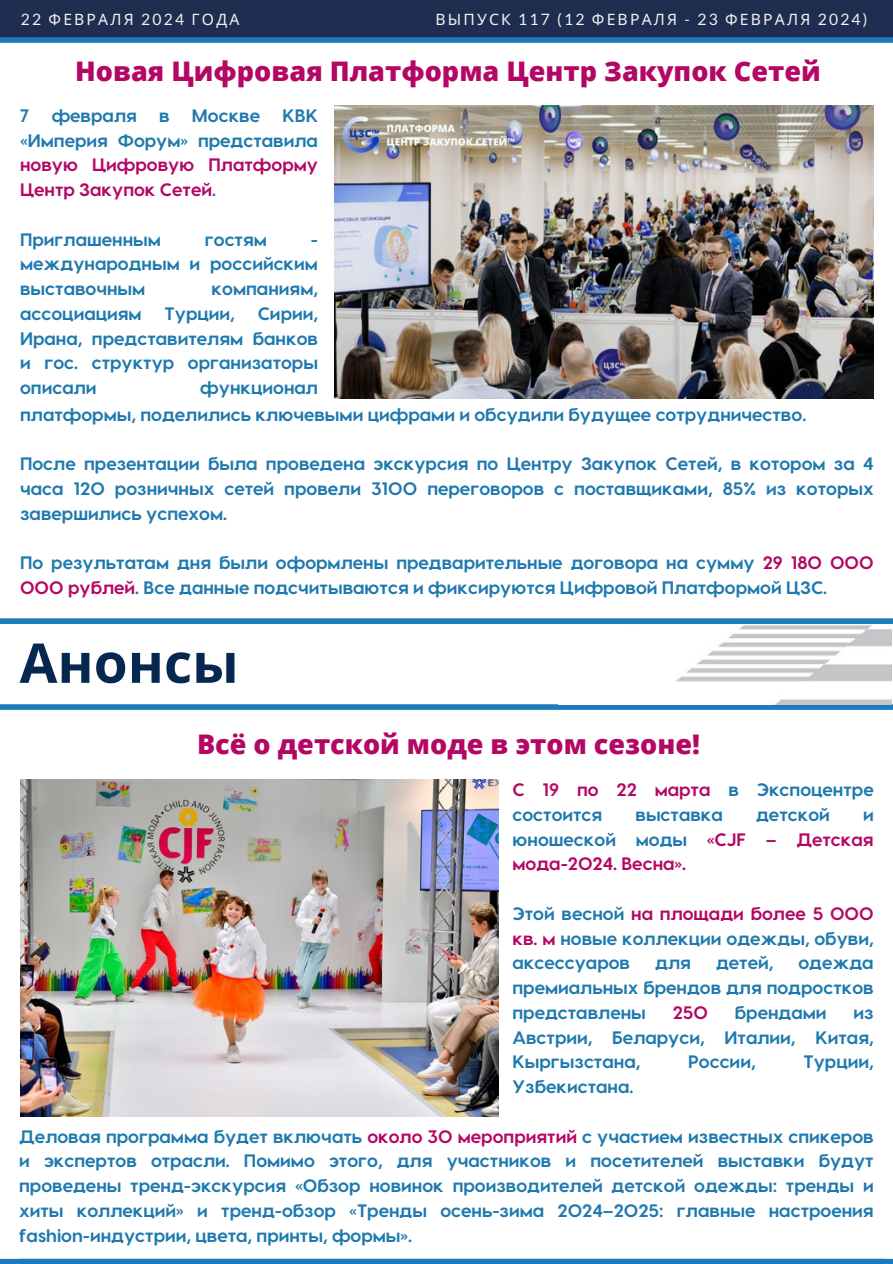
<style>
.page{position:relative;width:893px;height:1264px;background:#fff}
.page>*{position:absolute;margin:0;border:0;box-sizing:border-box;transform-origin:0 0}
.t1{font:700 54.75px "Open Sans";color:#062850}
.t2{font:800 27px "Open Sans";color:#b40764}
.t3{font:700 18px/24.8px "Visby CF";color:#1e79ae;text-align:justify}
.t4{font:700 18px/24.8px "Visby CF";color:#b40764}
.t5{font:15.6px "Noto Sans";letter-spacing:.14em;color:#f2f2f2}
.s1{font-family:"Lato"}
.s2{color:#1e79ae}
.s3{color:#b40764}
</style>
<div class="page">
<div style="left:0;top:0;width:892px;height:38px;background:#1e2d50"></div>
<div style="left:0;top:1258px;width:892px;height:5px;background:#1b7bbb"></div>
<div style="left:0;top:37px;width:892px;height:6px;background:#1b7bbb"></div>
<img style="left:334px;top:106px;width:539px;height:292px">
<div style="left:1px;top:704px;width:891px;height:6px;background:#1b7bbb"></div>
<img style="left:676px;top:625px;width:215px;height:79px">
<div style="left:0;top:618px;width:892px;height:6px;background:#1b7bbb"></div>
<img style="left:21px;top:780px;width:477px;height:336px">
<p class="t5" style="left:21px;top:8px;width:220px"><span class="s1">22</span> ФЕВРАЛЯ <span class="s1">2024</span> ГОДА</p>
<p class="t5" style="left:435px;top:8px;width:433px">ВЫПУСК <span class="s1">117 (12</span> ФЕВРАЛЯ <span class="s1">- 23</span> ФЕВРАЛЯ <span class="s1">2024)</span></p>
<h2 class="t2" style="left:75px;top:52px;width:747px">Новая Цифровая Платформа Центр Закупок Сетей</h2>
<p class="t3" style="left:20px;top:102px;width:299px">7 февраля в Москве КВК «Империя Форум» представила</p>
<p class="t4" style="left:20px;top:152px;width:299px">новую Цифровую Платформу<br>Центр Закупок Сетей<span class="s2">.</span></p>
<p class="t3" style="left:20px;top:226px;width:142px">Приглашенным</p>
<p class="t3" style="left:205px;top:226px;width:64px">гостям</p>
<p class="t3" style="left:20px;top:226px;width:299px;text-indent:291px">- международным и российским выставочным</p>
<p class="t3" style="left:212px;top:275px;width:108px">компаниям,</p>
<p class="t3" style="left:20px;top:300px;width:299px;text-indent:237px">Сирии, Ирана, представителям банков и гос. структур организаторы описали</p>
<p class="t3" style="left:20px;top:300px;width:123px">ассоциациям</p>
<p class="t3" style="left:165px;top:300px;width:72px">Турции,</p>
<p class="t3" style="left:20px;top:373px;width:787px;line-height:26.7px;text-indent:180px">функционал<br>платформы, поделились ключевыми цифрами и обсудили будущее сотрудничество.</p>
<p class="t3" style="left:20px;top:450px;width:855px">После презентации была проведена экскурсия по Центру Закупок Сетей, в котором за 4 часа 120 розничных сетей провели 3100 переговоров с поставщиками, 85% из которых завершились успехом.</p>
<p class="t3" style="left:20px;top:549px;width:855px">По результатам дня были оформлены предварительные договора на сумму <span class="s3">29 180 000<br>000 рублей</span>. Все данные подсчитываются и фиксируются Цифровой Платформой ЦЗС.</p>
<h1 class="t1" style="left:20px;top:624px;width:221px">Анонсы</h1>
<h2 class="t2" style="left:197px;top:725px;width:504px">Всё о детской моде в этом сезоне!</h2>
<p class="t3" style="left:512px;top:776px;width:363px"><span class="s3">С 19 по 22 марта</span> в Экспоцентре состоится</p>
<p class="t3" style="left:635px;top:801px;width:89px">выставка</p>
<p class="t3" style="left:756px;top:801px;width:75px">детской</p>
<p class="t4" style="left:512px;top:801px;width:363px;text-align:justify;text-indent:350px"><span class="s2">и юношеской моды</span> «CJF – Детская мода-2024. Весна».</p>
<p class="t3" style="left:512px;top:900px;width:363px">Этой весной <span class="s3">на площади более 5 000 кв. м</span> новые коллекции одежды, обуви, аксессуаров</p>
<p class="t3" style="left:655px;top:949px;width:37px">для</p>
<p class="t3" style="left:716px;top:949px;width:59px">детей,</p>
<p class="t3" style="left:512px;top:949px;width:363px;text-indent:286px">одежда премиальных брендов для подростков представлены</p>
<p class="t4" style="left:672px;top:999px;width:37px">250</p>
<p class="t3" style="left:734px;top:999px;width:93px">брендами</p>
<p class="t3" style="left:512px;top:999px;width:363px;text-indent:341px">из Австрии, Беларуси, Италии, Китая, Кыргызстана,</p>
<p class="t3" style="left:688px;top:1048px;width:69px">России,</p>
<p class="t3" style="left:803px;top:1048px;width:72px">Турции,</p>
<p class="t3" style="left:512px;top:1073px;width:122px">Узбекистана.</p>
<p class="t3" style="left:19px;top:1122px;width:856px">Деловая программа будет включать <span class="s3">около 30 мероприятий</span> с участием известных спикеров и экспертов отрасли. Помимо этого, для участников и посетителей выставки будут проведены тренд-экскурсия «Обзор новинок производителей детской одежды: тренды и хиты коллекций» и тренд-обзор «Тренды осень-зима 2024–2025: главные настроения fashion-индустрии, цвета, принты, формы».</p>
</div>
